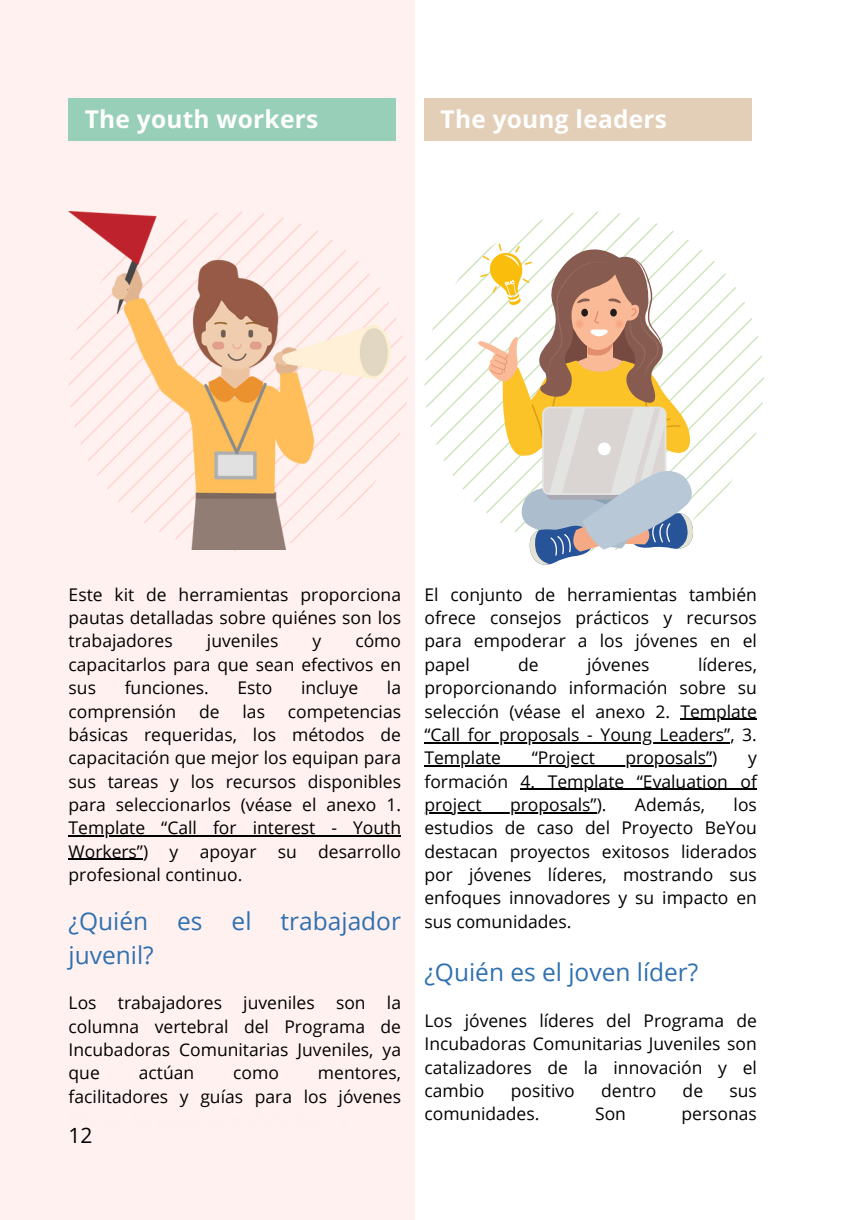
<style>
.page{position:relative;width:849px;height:1220px;background:#fff}
.page>*{position:absolute;margin:0;border:0;box-sizing:border-box;transform-origin:0 0}
.t1{font:24.5px/33.8px "Open Sans";color:#3070b0}
.t2{font:700 24.5px "Open Sans";letter-spacing:.01em;color:#fff}
.t3{font:21px "Open Sans";color:#000}
.t4{font:17.5px/23.3px "Open Sans";color:#000;text-align:justify}
</style>
<div class="page">
<div style="left:0;top:0;width:414px;height:1219px;background:#fff1ef"></div>
<div style="left:69px;top:99px;width:327px;height:42px;background:#97cfb8"></div>
<div style="left:424px;top:99px;width:328px;height:42px;background:#e3ceb8"></div>
<svg style="left:424px;top:211px;width:340px;height:353px"></svg>
<img style="left:69px;top:211px;width:321px;height:338px">
<hr style="left:69px;top:835px;width:332px;height:1px;background:#000">
<hr style="left:69px;top:858px;width:74px;height:1px;background:#000">
<hr style="left:680px;top:718px;width:77px;height:1px;background:#000">
<hr style="left:424px;top:742px;width:306px;height:1px;background:#000">
<hr style="left:424px;top:765px;width:288px;height:1px;background:#000">
<hr style="left:521px;top:788px;width:236px;height:1px;background:#000">
<hr style="left:424px;top:812px;width:173px;height:1px;background:#000">
<h1 class="t2" style="left:85px;top:102px;width:235px">The youth workers</h1>
<h1 class="t2" style="left:440px;top:102px;width:228px">The young leaders</h1>
<p class="t4" style="left:69px;top:582px;width:334px">Este kit de herramientas proporciona pautas detalladas sobre quiénes son los trabajadores</p>
<p class="t4" style="left:69px;top:629px;width:334px;text-indent:287px">cómo capacitarlos para que sean efectivos en sus</p>
<p class="t4" style="left:207px;top:629px;width:73px">juveniles</p>
<p class="t4" style="left:312px;top:629px;width:10px">y</p>
<p class="t4" style="left:125px;top:675px;width:86px">funciones.</p>
<p class="t4" style="left:238px;top:675px;width:36px">Esto</p>
<p class="t4" style="left:301px;top:675px;width:59px">incluye</p>
<p class="t4" style="left:387px;top:675px;width:16px">la</p>
<p class="t4" style="left:69px;top:699px;width:109px">comprensión</p>
<p class="t4" style="left:199px;top:699px;width:22px">de</p>
<p class="t4" style="left:242px;top:699px;width:24px">las</p>
<p class="t4" style="left:69px;top:699px;width:334px;text-indent:219px">competencias básicas requeridas, los métodos de capacitación que mejor los equipan para sus tareas y los recursos disponibles para seleccionarlos (véase el anexo 1.<br>Template “Call for interest - Youth Workers”) y apoyar su desarrollo profesional continuo.</p>
<h1 class="t1" style="left:69px;top:903px;width:334px">¿Quién es el trabajador juvenil?</h1>
<p class="t4" style="left:69px;top:990px;width:334px">Los trabajadores juveniles son la columna vertebral del Programa de Incubadoras Comunitarias Juveniles, ya que</p>
<p class="t4" style="left:139px;top:1060px;width:57px">actúan</p>
<p class="t4" style="left:233px;top:1060px;width:47px">como</p>
<p class="t4" style="left:69px;top:1060px;width:334px;text-align:right">mentores,<br>facilitadores y guías para los jóvenes</p>
<p class="t3" style="left:69px;top:1120px;width:25px">12</p>
<p class="t4" style="left:424px;top:582px;width:334px">El conjunto de herramientas también ofrece consejos prácticos y recursos para empoderar a los jóvenes en el papel</p>
<p class="t4" style="left:424px;top:652px;width:334px;text-indent:273px">líderes, proporcionando información sobre su selección (véase el anexo 2. Template “Call for proposals - Young Leaders”, 3.<br>Template</p>
<p class="t4" style="left:518px;top:652px;width:22px">de</p>
<p class="t4" style="left:587px;top:652px;width:64px">jóvenes</p>
<p class="t4" style="left:532px;top:745px;width:65px">“Project</p>
<p class="t4" style="left:625px;top:745px;width:93px">proposals”)</p>
<p class="t4" style="left:424px;top:745px;width:334px;text-indent:324px">y formación 4. Template “Evaluation of project</p>
<p class="t4" style="left:510px;top:792px;width:98px">proposals”).</p>
<p class="t4" style="left:635px;top:792px;width:72px">Además,</p>
<p class="t4" style="left:424px;top:792px;width:334px;text-indent:309px">los estudios de caso del Proyecto BeYou destacan proyectos exitosos liderados por jóvenes líderes, mostrando sus enfoques innovadores y su impacto en sus comunidades.</p>
<h1 class="t1" style="left:424px;top:954px;width:275px">¿Quién es el joven líder?</h1>
<p class="t4" style="left:424px;top:1008px;width:334px">Los jóvenes líderes del Programa de Incubadoras Comunitarias Juveniles son catalizadores de la innovación y el cambio</p>
<p class="t4" style="left:511px;top:1078px;width:65px">positivo</p>
<p class="t4" style="left:601px;top:1078px;width:57px">dentro</p>
<p class="t4" style="left:683px;top:1078px;width:22px">de</p>
<p class="t4" style="left:729px;top:1078px;width:29px">sus</p>
<p class="t4" style="left:424px;top:1101px;width:116px">comunidades.</p>
<p class="t4" style="left:595px;top:1101px;width:32px">Son</p>
<p class="t4" style="left:681px;top:1101px;width:77px">personas</p>
</div>
